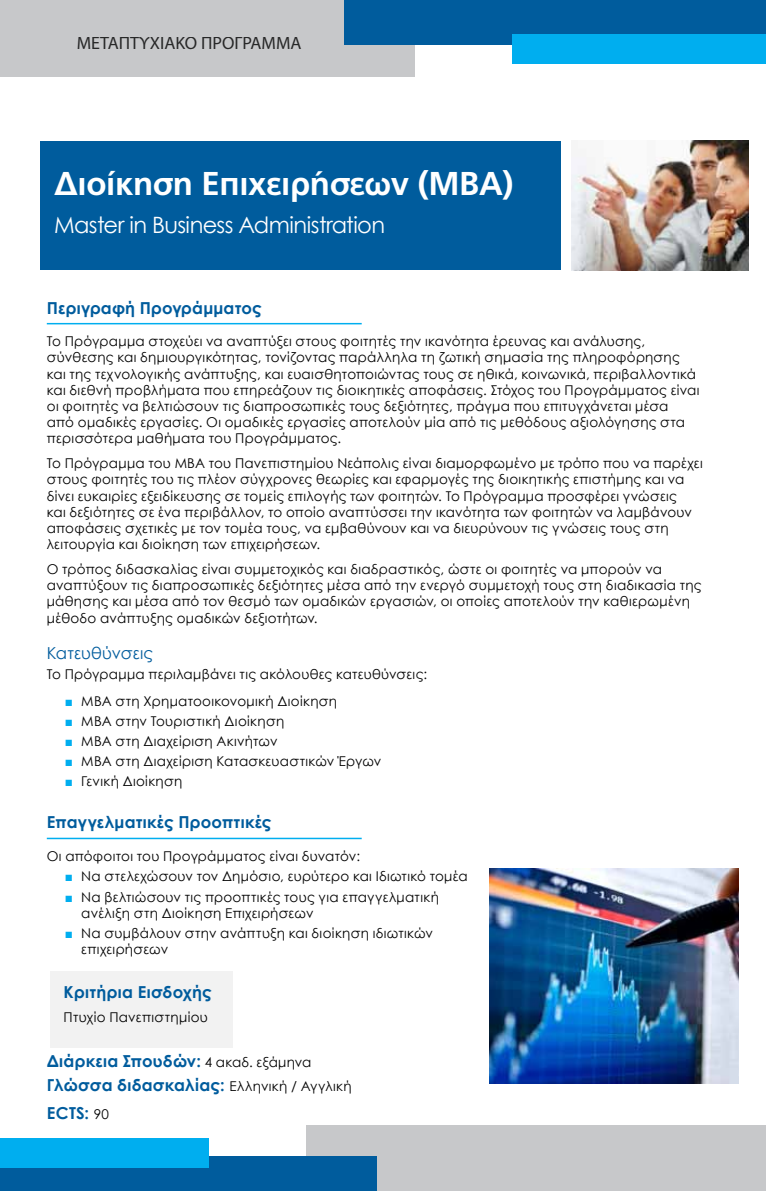
<style>
.page{position:relative;width:766px;height:1191px;background:#fff}
.page>*{position:absolute;margin:0;border:0;box-sizing:border-box;transform-origin:0 0}
.t1{font:700 33px "PF Catalog";letter-spacing:-.01em;color:#fff}
.t2{font:22.5px "Century Gothic";letter-spacing:-.025em;color:#fff}
.t3{font:18px "Myriad Pro";color:#000}
.t4{font:700 16.5px/23.5px "Century Gothic";letter-spacing:.01em;color:#005c9d}
.t5{font:16.5px "Century Gothic";letter-spacing:.01em;color:#005c9d}
.t6{font:13.5px/16.2px "Century Gothic";letter-spacing:.02em;color:#000}
.s1{color:#00aeef}
.s2{font-weight:400;font-size:13.5px;color:#000}
</style>
<div class="page">
<div style="left:40px;top:141px;width:521px;height:129px;background:#005c9d"></div>
<hr style="left:47px;top:323px;width:314px;height:1px;background:#00aeef">
<hr style="left:47px;top:837px;width:314px;height:2px;background:#00aeef">
<div style="left:0;top:0;width:415px;height:77px;background:#c7c8ca"></div>
<div style="left:344px;top:0;width:421px;height:45px;background:#005c9d"></div>
<div style="left:512px;top:34px;width:253px;height:30px;background:#00aeef"></div>
<div style="left:51px;top:971px;width:182px;height:76px;background:#f2f2f2"></div>
<div style="left:306px;top:1125px;width:459px;height:66px;background:#c7c8ca"></div>
<div style="left:0;top:1157px;width:376px;height:34px;background:#005c9d"></div>
<div style="left:0;top:1137px;width:208px;height:30px;background:#00aeef"></div>
<img style="left:571px;top:140px;width:177px;height:130px">
<img style="left:489px;top:868px;width:249px;height:215px">
<h3 class="t3" style="left:77px;top:32px;width:226px">ΜΕΤΑΠΤΥΧΙΑΚΟ ΠΡΟΓΡΑΜΜΑ</h3>
<h1 class="t1" style="left:54px;top:164px;width:461px">Διοίκηση Επιχειρήσεων (MBA)</h1>
<h2 class="t2" style="left:54px;top:209px;width:332px">Master in Business Administration</h2>
<p class="t4" style="left:47px;top:296px;width:216px">Περιγραφή Προγράμματος</p>
<p class="t6" style="left:47px;top:333px;width:654px">Το Πρόγραμμα στοχεύει να αναπτύξει στους φοιτητές την ικανότητα έρευνας και ανάλυσης, σύνθεσης και δημιουργικότητας, τονίζοντας παράλληλα τη ζωτική σημασία της πληροφόρησης και της τεχνολογικής ανάπτυξης, και ευαισθητοποιώντας τους σε ηθικά, κοινωνικά, περιβαλλοντικά και διεθνή προβλήματα που επηρεάζουν τις διοικητικές αποφάσεις. Στόχος του Προγράμματος είναι οι φοιτητές να βελτιώσουν τις διαπροσωπικές τους δεξιότητες, πράγμα που επιτυγχάνεται μέσα<br>από ομαδικές εργασίες. Οι ομαδικές εργασίες αποτελούν μία από τις μεθόδους αξιολόγησης στα περισσότερα μαθήματα του Προγράμματος.</p>
<p class="t6" style="left:47px;top:455px;width:657px">Το Πρόγραμμα του ΜΒΑ του Πανεπιστημίου Νεάπολις είναι διαμορφωμένο με τρόπο που να παρέχει στους φοιτητές του τις πλέον σύγχρονες θεωρίες και εφαρμογές της διοικητικής επιστήμης και να δίνει ευκαιρίες εξειδίκευσης σε τομείς επιλογής των φοιτητών. Το Πρόγραμμα προσφέρει γνώσεις<br>και δεξιότητες σε ένα περιβάλλον, το οποίο αναπτύσσει την ικανότητα των φοιτητών να λαμβάνουν αποφάσεις σχετικές με τον τομέα τους, να εμβαθύνουν και να διευρύνουν τις γνώσεις τους στη λειτουργία και διοίκηση των επιχειρήσεων.</p>
<p class="t6" style="left:47px;top:561px;width:656px">Ο τρόπος διδασκαλίας είναι συμμετοχικός και διαδραστικός, ώστε οι φοιτητές να μπορούν να αναπτύξουν τις διαπροσωπικές δεξιότητες μέσα από την ενεργό συμμετοχή τους στη διαδικασία της μάθησης και μέσα από τον θεσμό των ομαδικών εργασιών, οι οποίες αποτελούν την καθιερωμένη μέθοδο ανάπτυξης ομαδικών δεξιοτήτων.</p>
<p class="t5" style="left:47px;top:641px;width:108px">Κατευθύνσεις</p>
<p class="t6" style="left:47px;top:666px;width:382px">Το Πρόγραμμα περιλαμβάνει τις ακόλουθες κατευθύνσεις:</p>
<p class="t6" style="left:65px;top:692px;width:274px"><span class="s1">■</span> MBA στη Χρηματοοικονομική Διοίκηση</p>
<p class="t6" style="left:65px;top:712px;width:221px"><span class="s1">■</span> MBA στην Τουριστική Διοίκηση</p>
<p class="t6" style="left:65px;top:732px;width:214px"><span class="s1">■</span> MBA στη Διαχείριση Ακινήτων</p>
<p class="t6" style="left:65px;top:753px;width:318px"><span class="s1">■</span> MBA στη Διαχείριση Κατασκευαστικών Έργων</p>
<p class="t6" style="left:65px;top:773px;width:119px"><span class="s1">■</span> Γενική Διοίκηση</p>
<p class="t4" style="left:47px;top:809px;width:226px">Επαγγελματικές Προοπτικές</p>
<p class="t6" style="left:47px;top:848px;width:315px">Οι απόφοιτοι του Προγράμματος είναι δυνατόν:</p>
<p class="t6" style="left:65px;top:868px;width:404px"><span class="s1">■</span> Να στελεχώσουν τον Δημόσιο, ευρύτερο και Ιδιωτικό τομέα</p>
<p class="t6" style="left:81px;top:888px;width:359px;text-indent:-17px"><span class="s1">■</span> Να βελτιώσουν τις προοπτικές τους για επαγγελματική ανέλιξη στη Διοίκηση Επιχειρήσεων</p>
<p class="t6" style="left:81px;top:924px;width:353px;text-indent:-17px"><span class="s1">■</span> Να συμβάλουν στην ανάπτυξη και διοίκηση ιδιωτικών επιχειρήσεων</p>
<p class="t4" style="left:64px;top:979px;width:150px">Κριτήρια Εισδοχής</p>
<p class="t6" style="left:64px;top:1008px;width:146px">Πτυχίο Πανεπιστημίου</p>
<p class="t4" style="left:47px;top:1048px;width:306px">Διάρκεια Σπουδών: <span class="s2">4 ακαδ. εξάμηνα<br></span>Γλώσσα διδασκαλίας: <span class="s2">Ελληνική / Αγγλική</span></p>
<p class="t4" style="left:47px;top:1100px;width:64px">ECTS: <span class="s2">90</span></p>
</div>
